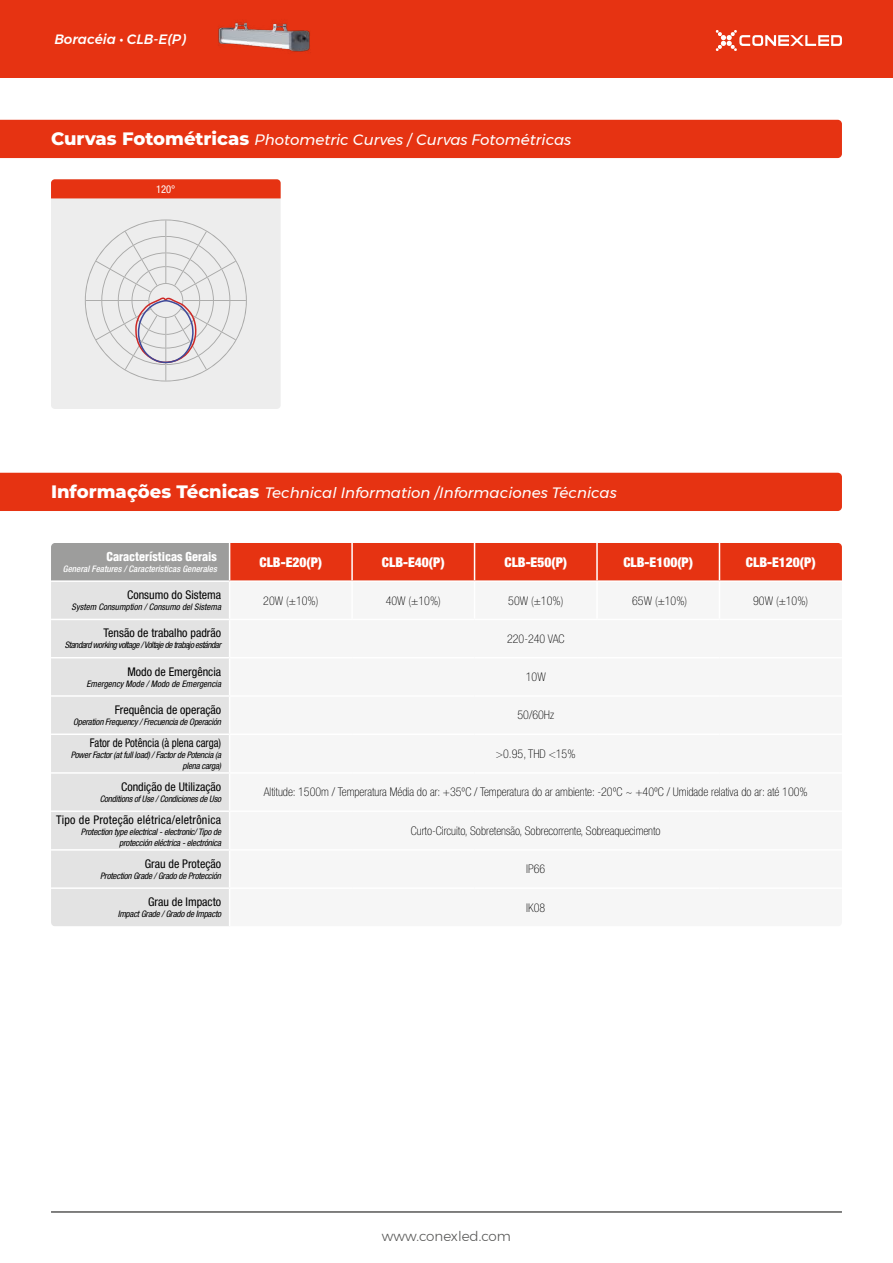
<style>
.page{position:relative;width:893px;height:1263px;background:#fff}
.page>*{position:absolute;margin:0;border:0;box-sizing:border-box;transform-origin:0 0}
.t1{font:italic 15px "Montserrat";color:#fff}
.t2{font:900 condensed 13.5px "Helvetica Neue LT Std";color:#fff}
.t3{font:italic 500 13.5px "Montserrat";color:#fff}
.t4{font:300 13.5px "Montserrat";color:#575756}
.t5{font:100 condensed 12px "Helvetica Neue LT Std";color:#000}
.t6{font:condensed 12px "Helvetica Neue LT Std";color:#000}
.t7{font:condensed 12px "Helvetica Neue LT Std";letter-spacing:.02em;color:#000}
.t8{font:condensed 12px "Helvetica Neue LT Std";color:#000;scale:.9 1}
.t9{font:900 condensed 12px "Helvetica";color:#fff}
.t10{font:condensed 10.8px "Helvetica Neue LT Std";color:#fff}
.t11{font:italic condensed 9px/10.8px "Helvetica Neue LT Std";letter-spacing:-.025em;color:#000;text-align:right}
.t12{font:italic condensed 9px "Helvetica Neue LT Std";color:#000}
.t13{font:italic condensed 9px "Helvetica Neue LT Std";letter-spacing:-.05em;color:#000}
.t14{font:italic 500 condensed 9px "Helvetica Neue";color:#fff}
.s1{font-weight:800;font-style:normal;font-size:18px}
</style>
<div class="page">
<div style="left:0;top:0;width:893px;height:77px;background:#e63312"></div>
<svg style="left:716px;top:30px;width:126px;height:21px"></svg>
<hr style="left:51px;top:1211px;width:791px;height:2px;background:#575756">
<img style="left:218px;top:22px;width:93px;height:31px">
<div style="left:51px;top:543px;width:179px;height:38px;background:#9d9d9c"></div>
<div style="left:230px;top:543px;width:612px;height:37px;background:#e63312"></div>
<div style="left:51px;top:582px;width:178px;height:344px;background:#e3e3e3"></div>
<hr style="left:229px;top:543px;width:1px;height:37px;background:#fff">
<hr style="left:351px;top:543px;width:2px;height:37px;background:#fff">
<hr style="left:474px;top:543px;width:1px;height:37px;background:#fff">
<hr style="left:596px;top:543px;width:2px;height:37px;background:#fff">
<hr style="left:719px;top:543px;width:1px;height:37px;background:#fff">
<hr style="left:51px;top:580px;width:179px;height:2px;background:#fff">
<hr style="left:51px;top:619px;width:179px;height:1px;background:#fff">
<hr style="left:51px;top:657px;width:179px;height:1px;background:#fff">
<hr style="left:51px;top:695px;width:179px;height:2px;background:#fff">
<hr style="left:51px;top:733px;width:179px;height:2px;background:#fff">
<hr style="left:51px;top:772px;width:179px;height:2px;background:#fff">
<hr style="left:51px;top:810px;width:179px;height:2px;background:#fff">
<hr style="left:51px;top:849px;width:179px;height:2px;background:#fff">
<hr style="left:51px;top:887px;width:179px;height:2px;background:#fff">
<div style="left:0;top:473px;width:842px;height:38px;background:#e63312"></div>
<div style="left:0;top:120px;width:842px;height:38px;background:#e63312"></div>
<div style="left:51px;top:179px;width:230px;height:230px;background:#ededed;border-radius:4px"></div>
<div style="left:51px;top:179px;width:230px;height:19px;background:#e63312"></div>
<svg style="left:85px;top:219px;width:162px;height:162px"></svg>
<h2 class="t3" style="left:54px;top:28px;width:133px">Boracéia • CLB-E(P)</h2>
<h1 class="t1" style="left:51px;top:128px;width:522px"><span class="s1">Curvas Fotométricas</span> Photometric Curves / Curvas Fotométricas</h1>
<p class="t10" style="left:156px;top:183px;width:21px">120°</p>
<h1 class="t1" style="left:51px;top:481px;width:567px"><span class="s1">Informações Técnicas</span> Technical Information /Informaciones Técnicas</h1>
<h3 class="t9" style="left:107px;top:549px;width:112px">Características Gerais</h3>
<p class="t14" style="left:63px;top:563px;width:155px">General Features / Caracteristicas Generales</p>
<h2 class="t2" style="left:259px;top:554px;width:64px">CLB-E20(P)</h2>
<h2 class="t2" style="left:382px;top:554px;width:64px">CLB-E40(P)</h2>
<h2 class="t2" style="left:504px;top:554px;width:64px">CLB-E50(P)</h2>
<h2 class="t2" style="left:623px;top:554px;width:71px">CLB-E100(P)</h2>
<h2 class="t2" style="left:746px;top:554px;width:71px">CLB-E120(P)</h2>
<h3 class="t6" style="left:127px;top:588px;width:95px">Consumo do Sistema</h3>
<p class="t12" style="left:72px;top:602px;width:151px">System Consumption / Consumo del Sistema</p>
<h3 class="t5" style="left:263px;top:594px;width:57px">20W (±10%)</h3>
<h3 class="t5" style="left:386px;top:594px;width:57px">40W (±10%)</h3>
<h3 class="t5" style="left:508px;top:594px;width:57px">50W (±10%)</h3>
<h3 class="t5" style="left:632px;top:594px;width:57px">65W (±10%)</h3>
<h3 class="t5" style="left:753px;top:594px;width:57px">90W (±10%)</h3>
<h3 class="t6" style="left:104px;top:626px;width:119px">Tensão de trabalho padrão</h3>
<p class="t13" style="left:65px;top:640px;width:158px">Standard working voltage / Voltaje de trabajo estándar</p>
<h3 class="t5" style="left:507px;top:632px;width:59px">220-240 VAC</h3>
<h3 class="t6" style="left:127px;top:664px;width:95px">Modo de Emergência</h3>
<p class="t12" style="left:86px;top:678px;width:136px">Emergency Mode / Modo de Emergencia</p>
<h3 class="t5" style="left:526px;top:670px;width:21px">10W</h3>
<h3 class="t6" style="left:115px;top:703px;width:108px">Frequência de operação</h3>
<p class="t11" style="left:73px;top:716px;width:150px">Operation Frequency / Frecuencia de Operación</p>
<h3 class="t5" style="left:517px;top:708px;width:38px">50/60Hz</h3>
<h3 class="t8" style="left:90px;top:736px;width:147px">Fator de Potência (à plena carga)</h3>
<p class="t11" style="left:71px;top:749px;width:152px">Power Factor (at full load) / Factor de Potencia (a plena carga)</p>
<h3 class="t5" style="left:496px;top:747px;width:81px">&gt;0.95, THD &lt;15%</h3>
<h3 class="t6" style="left:121px;top:780px;width:101px">Condição de Utilização</h3>
<p class="t11" style="left:100px;top:793px;width:123px">Conditions of Use / Condiciones de Uso</p>
<h3 class="t5" style="left:264px;top:785px;width:545px">Altitude: 1500m / Temperatura Média do ar: +35ºC / Temperatura do ar ambiente: -20ºC ~ +40ºC / Umidade relativa do ar: até 100%</h3>
<h3 class="t7" style="left:56px;top:813px;width:166px">Tipo de Proteção elétrica/eletrônica</h3>
<p class="t11" style="left:81px;top:826px;width:142px">Protection type electrical - electronic/ Tipo de protección eléctrica - electrónica</p>
<h3 class="t5" style="left:411px;top:824px;width:251px">Curto-Circuito, Sobretensão, Sobrecorrente, Sobreaquecimento</h3>
<h3 class="t6" style="left:145px;top:857px;width:78px">Grau de Proteção</h3>
<p class="t11" style="left:100px;top:870px;width:122px">Protection Grade / Grado de Protección</p>
<h3 class="t5" style="left:526px;top:862px;width:21px">IP66</h3>
<h3 class="t6" style="left:148px;top:895px;width:75px">Grau de Impacto</h3>
<p class="t11" style="left:118px;top:909px;width:105px">Impact Grade / Grado de Impacto</p>
<h3 class="t5" style="left:526px;top:901px;width:21px">IK08</h3>
<h2 class="t4" style="left:382px;top:1226px;width:131px">www.conexled.com</h2>
</div>
